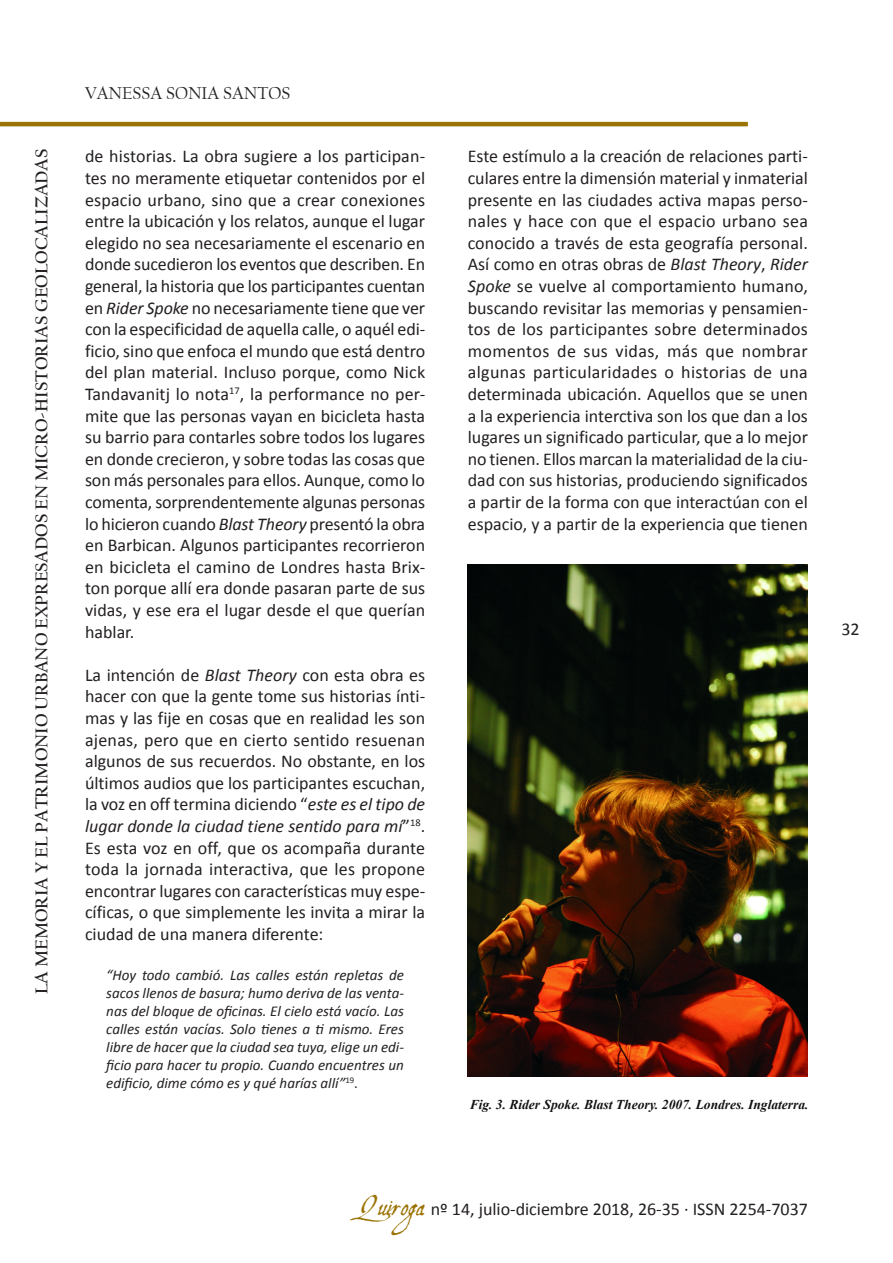
<style>
.page{position:relative;width:893px;height:1263px;background:#fff}
.page>*{position:absolute;margin:0;border:0;box-sizing:border-box;transform-origin:0 0}
.cuerpo_de_texto{font:18px/21.6px "Calibri";color:#231f20;text-align:justify}
.t1{font:700 18px "Californian FB";color:#231f20}
.t2{font:18px "Californian FB";color:#231f20}
.destacado{font:italic 15px/18px "Calibri";color:#231f20;text-align:justify}
.pie_de_foto{font:italic 700 13.5px "Times New Roman";color:#111}
.s1{font-style:italic}
.s2{font-style:normal}
.s3{font-family:"Aquiline";font-size:27px;color:#9b7305}
</style>
<div class="page">
<hr style="left:0;top:122px;width:748px;height:4px;background:#9b7305">
<img style="left:467px;top:564px;width:341px;height:513px">
<p class="t1" style="left:31px;top:994px;width:846px;rotate:-90deg">La Memoria Y El Patrimonio Urbano Expresados En Micro-historias Geolocalizadas</p>
<p class="t2" style="left:85px;top:83px;width:207px">VANESSA SONIA SANTOS</p>
<p class="cuerpo_de_texto" style="left:85px;top:145px;width:342px">de historias. La obra sugiere a los participan&shy;tes no meramente etiquetar contenidos por el espacio urbano, sino que a crear conexiones entre la ubicación y los relatos, aunque el lugar elegido no sea necesariamente el escenario en donde sucedieron los eventos que describen. En general, la historia que los participantes cuentan en <span class="s1">Rider Spoke</span> no necesariamente tiene que ver con la especificidad de aquella calle, o aquél edi&shy;ficio, sino que enfoca el mundo que está dentro del plan material. Incluso porque, como Nick Tandavanitj lo nota<sup>17</sup>, la performance no per&shy;mite que las personas vayan en bicicleta hasta su barrio para contarles sobre todos los lugares en donde crecieron, y sobre todas las cosas que son más personales para ellos. Aunque, como lo comenta, sorprendentemente algunas personas lo hicieron cuando <span class="s1">Blast Theory</span> presentó la obra en Barbican. Algunos participantes recorrieron en bicicleta el camino de Londres hasta Brix&shy;ton porque allí era donde pasaran parte de sus vidas, y ese era el lugar desde el que querían hablar.</p>
<p class="cuerpo_de_texto" style="left:85px;top:663px;width:342px">La intención de <span class="s1">Blast Theory</span> con esta obra es hacer con que la gente tome sus historias ínti&shy;mas y las fije en cosas que en realidad les son ajenas, pero que en cierto sentido resuenan algunos de sus recuerdos. No obstante, en los últimos audios que los participantes escuchan, la voz en off termina diciendo “<span class="s1">este es el tipo de lugar donde la ciudad tiene sentido para mí</span>”<sup>18</sup>.<br>Es esta voz en off, que os acompaña durante toda la jornada interactiva, que les propone encontrar lugares con características muy espe&shy;cíficas, o que simplemente les invita a mirar la ciudad de una manera diferente:</p>
<p class="destacado" style="left:106px;top:965px;width:299px">“Hoy todo cambió. Las calles están repletas de sacos llenos de basura; humo deriva de las venta&shy;nas del bloque de oficinas. El cielo está vacío. Las calles están vacías. Solo tienes a ti mismo. Eres libre de hacer que la ciudad sea tuya, elige un edi&shy;ficio para hacer tu propio. Cuando encuentres un edificio, dime cómo es y qué harías allí”<sup>19</sup><span class="s2">.</span></p>
<p class="cuerpo_de_texto" style="left:468px;top:145px;width:342px">Este estímulo a la creación de relaciones parti&shy;culares entre la dimensión material y inmaterial presente en las ciudades activa mapas perso&shy;nales y hace con que el espacio urbano sea conocido a través de esta geografía personal.<br>Así como en otras obras de <span class="s1">Blast Theory</span>, <span class="s1">Rider Spoke</span> se vuelve al comportamiento humano, buscando revisitar las memorias y pensamien&shy;tos de los participantes sobre determinados momentos de sus vidas, más que nombrar algunas particularidades o historias de una determinada ubicación. Aquellos que se unen a la experiencia interctiva son los que dan a los lugares un significado particular, que a lo mejor no tienen. Ellos marcan la materialidad de la ciu&shy;dad con sus historias, produciendo significados a partir de la forma con que interactúan con el espacio, y a partir de la experiencia que tienen</p>
<p class="pie_de_foto" style="left:470px;top:1095px;width:340px">Fig. 3. Rider Spoke. Blast Theory. 2007. Londres. Inglaterra.</p>
<p class="cuerpo_de_texto" style="left:359px;top:1197px;width:451px"><span class="s3">Quiroga</span> nº 14, julio-diciembre 2018, 26-35 · ISSN 2254-7037</p>
<p class="cuerpo_de_texto" style="left:841px;top:617px;width:20px">32</p>
</div>
